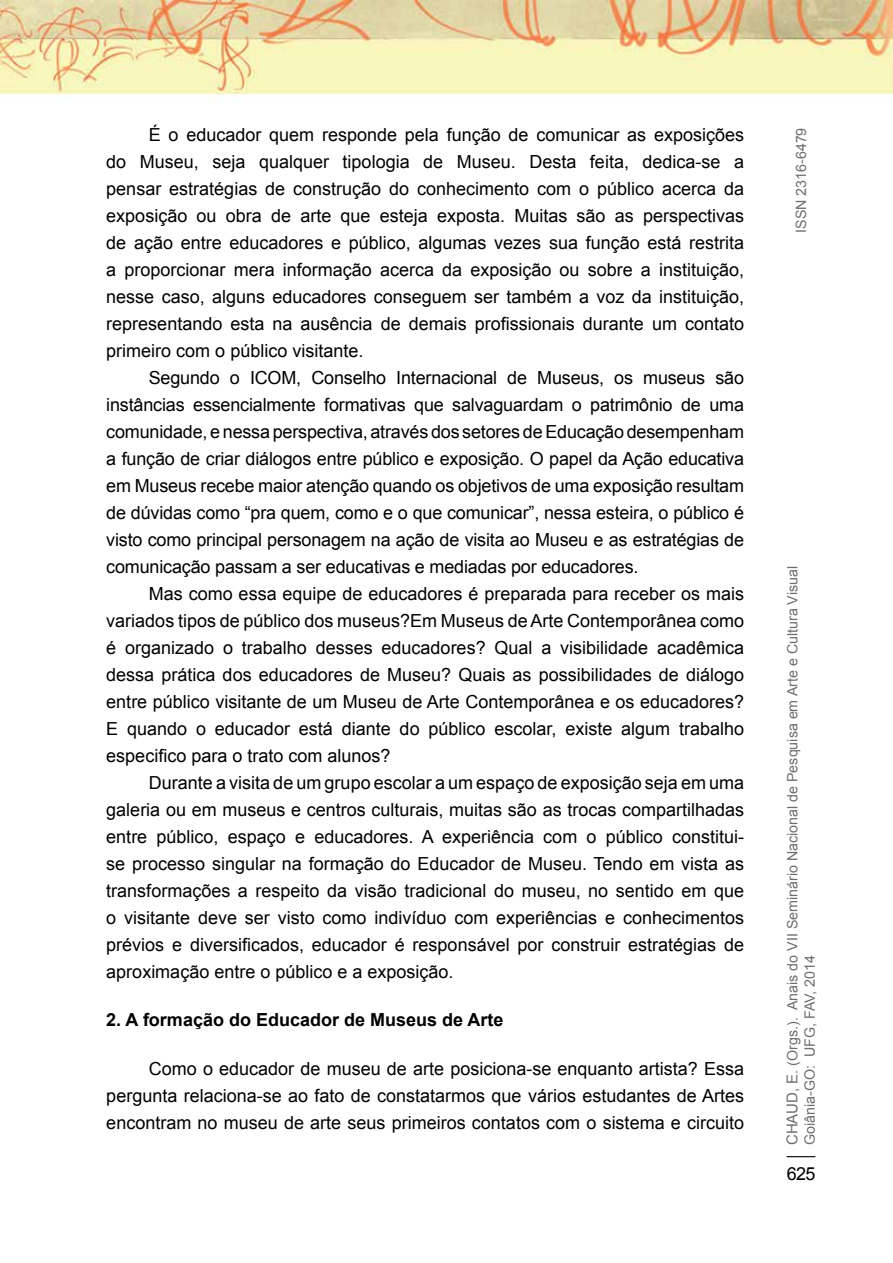
<style>
.page{position:relative;width:893px;height:1263px;background:#fff}
.page>*{position:absolute;margin:0;border:0;box-sizing:border-box;transform-origin:0 0}
.t1{font:18px/27px "Arial";color:#000;text-align:justify}
.t2{font:700 18px "Arial";color:#000}
.t3{font:14.25px/17.1px "Arial";color:#6d6e71}
.s1{font-size:15px}
</style>
<div class="page">
<svg style="left:787px;top:1156px;width:28px;height:1px"></svg>
<img style="left:0;top:0;width:893px;height:102px">
<p class="t1" style="left:106px;top:121px;width:639px;text-indent:43px">É o educador quem responde pela função de comunicar as exposições do Museu, seja qualquer tipologia de Museu. Desta feita, dedica-se a pensar estratégias de construção do conhecimento com o público acerca da exposição ou obra de arte que esteja exposta. Muitas são as perspectivas de ação entre educadores e público, algumas vezes sua função está restrita a proporcionar mera informação acerca da exposição ou sobre a instituição, nesse caso, alguns educadores conseguem ser também a voz da instituição, representando esta na ausência de demais profissionais durante um contato primeiro com o público visitante.</p>
<p class="t1" style="left:106px;top:364px;width:639px;text-indent:43px">Segundo o ICOM, Conselho Internacional de Museus, os museus são instâncias essencialmente formativas que salvaguardam o patrimônio de uma comunidade, e nessa perspectiva, através dos setores de Educação desempenham a função de criar diálogos entre público e exposição. O papel da Ação educativa em Museus recebe maior atenção quando os objetivos de uma exposição resultam de dúvidas como “pra quem, como e o que comunicar”, nessa esteira, o público é visto como principal personagem na ação de visita ao Museu e as estratégias de comunicação passam a ser educativas e mediadas por educadores.</p>
<p class="t1" style="left:106px;top:580px;width:639px;text-indent:43px">Mas como essa equipe de educadores é preparada para receber os mais variados tipos de público dos museus?Em Museus de Arte Contemporânea como é organizado o trabalho desses educadores? Qual a visibilidade acadêmica dessa prática dos educadores de Museu? Quais as possibilidades de diálogo entre público visitante de um Museu de Arte Contemporânea e os educadores?<br>E quando o educador está diante do público escolar, existe algum trabalho especifico para o trato com alunos?</p>
<p class="t1" style="left:106px;top:769px;width:639px;text-indent:43px">Durante a visita de um grupo escolar a um espaço de exposição seja em uma galeria ou em museus e centros culturais, muitas são as trocas compartilhadas entre público, espaço e educadores. A experiência com o público constitui&shy;se processo singular na formação do Educador de Museu. Tendo em vista as transformações a respeito da visão tradicional do museu, no sentido em que o visitante deve ser visto como indivíduo com experiências e conhecimentos prévios e diversificados, educador é responsável por construir estratégias de aproximação entre o público e a exposição.</p>
<p class="t2" style="left:106px;top:1008px;width:399px">2. A formação do Educador de Museus de Arte</p>
<p class="t1" style="left:106px;top:1055px;width:639px;text-indent:43px">Como o educador de museu de arte posiciona-se enquanto artista? Essa pergunta relaciona-se ao fato de constatarmos que vários estudantes de Artes encontram no museu de arte seus primeiros contatos com o sistema e circuito</p>
<p class="t3" style="left:793px;top:233px;width:107px;rotate:-90deg">ISSN 2316-6479</p>
<p class="t3" style="left:784px;top:1145px;width:581px;rotate:-90deg"><span class="s1">Chaud, E</span>. (Orgs.). Anais do VII Seminário Nacional de Pesquisa em Arte e Cultura Visual<br>Goiânia-GO: U FG, FAV, 2014</p>
<p class="t1" style="left:787px;top:1160px;width:30px">625</p>
</div>
